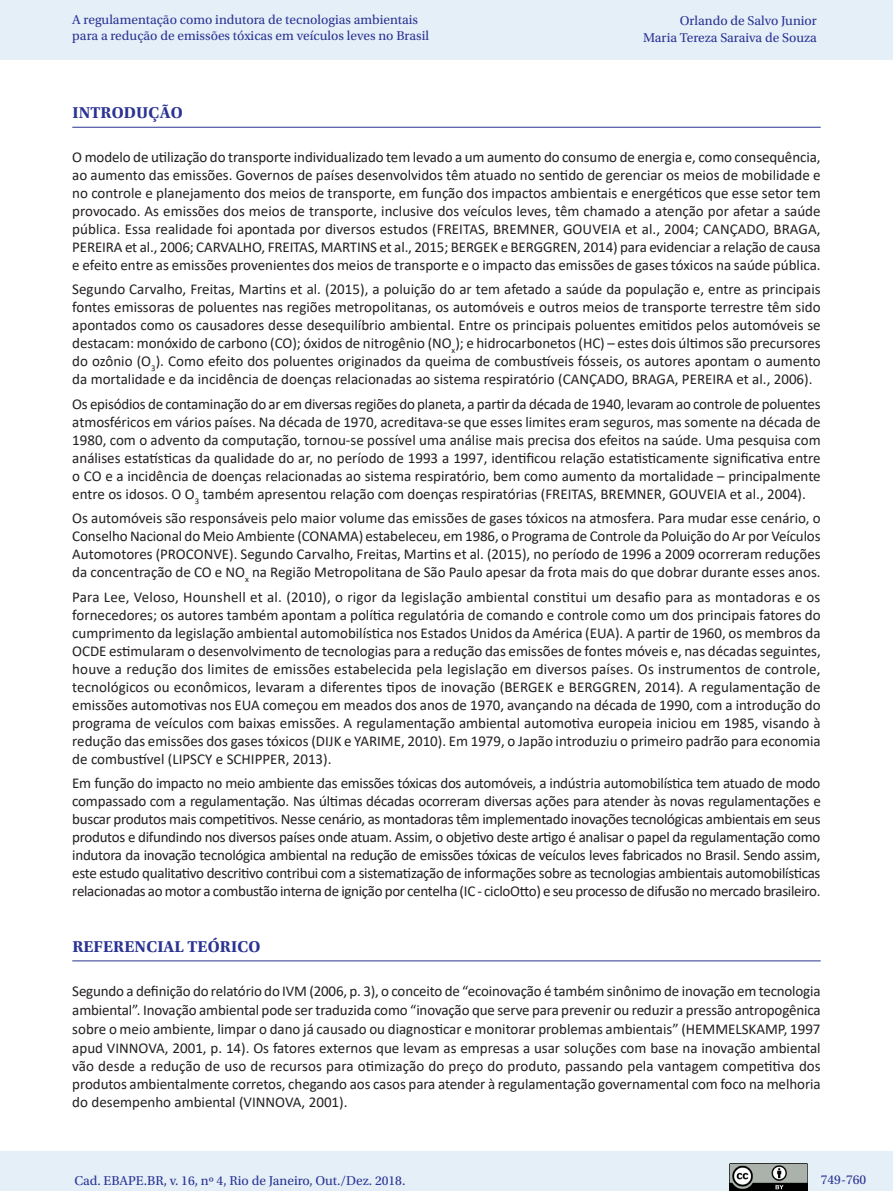
<style>
.page{position:relative;width:893px;height:1191px;background:#fff}
.page>*{position:absolute;margin:0;border:0;box-sizing:border-box;transform-origin:0 0}
._07_1_sub_1{font:700 16.5px "Utopia Std";letter-spacing:.01em;color:#2b3393}
._06_0_texto{font:15px/18px "Calibri";color:#231f20;text-align:justify}
.t1{font:13.5px/16.5px "Utopia Std";color:#2b3393}
</style>
<div class="page">
<div style="left:0;top:1151px;width:893px;height:40px;background:#e4eff8"></div>
<img style="left:730px;top:1163px;width:77px;height:27px">
<div style="left:0;top:0;width:893px;height:60px;background:#e4eff8"></div>
<hr style="left:72px;top:127px;width:749px;height:1px;background:#2b3393">
<hr style="left:72px;top:960px;width:749px;height:1px;background:#2b3393">
<p class="t1" style="left:72px;top:11px;width:358px">A regulamentação como indutora de tecnologias ambientais para a redução de emissões tóxicas em veículos leves no Brasil</p>
<p class="t1" style="left:643px;top:13px;width:175px;text-align:right">Orlando de Salvo Junior<br>Maria Tereza Saraiva de Souza</p>
<p class="_07_1_sub_1" style="left:72px;top:103px;width:112px">INTRODUÇÃO</p>
<p class="_06_0_texto" style="left:72px;top:147px;width:750px">O modelo de utilização do transporte individualizado tem levado a um aumento do consumo de energia e, como consequência, ao aumento das emissões. Governos de países desenvolvidos têm atuado no sentido de gerenciar os meios de mobilidade e no controle e planejamento dos meios de transporte, em função dos impactos ambientais e energéticos que esse setor tem provocado. As emissões dos meios de transporte, inclusive dos veículos leves, têm chamado a atenção por afetar a saúde pública. Essa realidade foi apontada por diversos estudos (FREITAS, BREMNER, GOUVEIA et al., 2004; CANÇADO, BRAGA, PEREIRA et al., 2006; CARVALHO, FREITAS, MARTINS et al., 2015; BERGEK e BERGGREN, 2014) para evidenciar a relação de causa e efeito entre as emissões provenientes dos meios de transporte e o impacto das emissões de gases tóxicos na saúde pública.</p>
<p class="_06_0_texto" style="left:72px;top:280px;width:750px">Segundo Carvalho, Freitas, Martins et al. (2015), a poluição do ar tem afetado a saúde da população e, entre as principais fontes emissoras de poluentes nas regiões metropolitanas, os automóveis e outros meios de transporte terrestre têm sido apontados como os causadores desse desequilíbrio ambiental. Entre os principais poluentes emitidos pelos automóveis se destacam: monóxido de carbono (CO); óxidos de nitrogênio (NO<sub>x</sub>); e hidrocarbonetos (HC) – estes dois últimos são precursores do ozônio (O<sub>3</sub>). Como efeito dos poluentes originados da queima de combustíveis fósseis, os autores apontam o aumento da mortalidade e da incidência de doenças relacionadas ao sistema respiratório (CANÇADO, BRAGA, PEREIRA et al., 2006).</p>
<p class="_06_0_texto" style="left:72px;top:394px;width:750px">Os episódios de contaminação do ar em diversas regiões do planeta, a partir da década de 1940, levaram ao controle de poluentes atmosféricos em vários países. Na década de 1970, acreditava-se que esses limites eram seguros, mas somente na década de 1980, com o advento da computação, tornou-se possível uma análise mais precisa dos efeitos na saúde. Uma pesquisa com análises estatísticas da qualidade do ar, no período de 1993 a 1997, identificou relação estatisticamente significativa entre o CO e a incidência de doenças relacionadas ao sistema respiratório, bem como aumento da mortalidade – principalmente entre os idosos. O O<sub>3</sub> também apresentou relação com doenças respiratórias (FREITAS, BREMNER, GOUVEIA et al., 2004).</p>
<p class="_06_0_texto" style="left:72px;top:509px;width:750px">Os automóveis são responsáveis pelo maior volume das emissões de gases tóxicos na atmosfera. Para mudar esse cenário, o Conselho Nacional do Meio Ambiente (CONAMA) estabeleceu, em 1986, o Programa de Controle da Poluição do Ar por Veículos Automotores (PROCONVE). Segundo Carvalho, Freitas, Martins et al. (2015), no período de 1996 a 2009 ocorreram reduções da concentração de CO e NO<sub>x</sub> na Região Metropolitana de São Paulo apesar da frota mais do que dobrar durante esses anos.</p>
<p class="_06_0_texto" style="left:72px;top:587px;width:750px">Para Lee, Veloso, Hounshell et al. (2010), o rigor da legislação ambiental constitui um desafio para as montadoras e os fornecedores; os autores também apontam a política regulatória de comando e controle como um dos principais fatores do cumprimento da legislação ambiental automobilística nos Estados Unidos da América (EUA). A partir de 1960, os membros da OCDE estimularam o desenvolvimento de tecnologias para a redução das emissões de fontes móveis e, nas décadas seguintes, houve a redução dos limites de emissões estabelecida pela legislação em diversos países. Os instrumentos de controle, tecnológicos ou econômicos, levaram a diferentes tipos de inovação (BERGEK e BERGGREN, 2014). A regulamentação de emissões automotivas nos EUA começou em meados dos anos de 1970, avançando na década de 1990, com a introdução do programa de veículos com baixas emissões. A regulamentação ambiental automotiva europeia iniciou em 1985, visando à redução das emissões dos gases tóxicos (DIJK e YARIME, 2010). Em 1979, o Japão introduziu o primeiro padrão para economia de combustível (LIPSCY e SCHIPPER, 2013).</p>
<p class="_06_0_texto" style="left:72px;top:773px;width:750px">Em função do impacto no meio ambiente das emissões tóxicas dos automóveis, a indústria automobilística tem atuado de modo compassado com a regulamentação. Nas últimas décadas ocorreram diversas ações para atender às novas regulamentações e buscar produtos mais competitivos. Nesse cenário, as montadoras têm implementado inovações tecnológicas ambientais em seus produtos e difundindo nos diversos países onde atuam. Assim, o objetivo deste artigo é analisar o papel da regulamentação como indutora da inovação tecnológica ambiental na redução de emissões tóxicas de veículos leves fabricados no Brasil. Sendo assim, este estudo qualitativo descritivo contribui com a sistematização de informações sobre as tecnologias ambientais automobilísticas relacionadas ao motor a combustão interna de ignição por centelha (IC - cicloOtto) e seu processo de difusão no mercado brasileiro.</p>
<p class="_07_1_sub_1" style="left:72px;top:937px;width:189px">REFERENCIAL TEÓRICO</p>
<p class="_06_0_texto" style="left:72px;top:981px;width:750px;line-height:18.5px">Segundo a definição do relatório do IVM (2006, p. 3), o conceito de “ecoinovação é também sinônimo de inovação em tecnologia ambiental”. Inovação ambiental pode ser traduzida como “inovação que serve para prevenir ou reduzir a pressão antropogênica sobre o meio ambiente, limpar o dano já causado ou diagnosticar e monitorar problemas ambientais” (HEMMELSKAMP, 1997 apud VINNOVA, 2001, p. 14). Os fatores externos que levam as empresas a usar soluções com base na inovação ambiental vão desde a redução de uso de recursos para otimização do preço do produto, passando pela vantagem competitiva dos produtos ambientalmente corretos, chegando aos casos para atender à regulamentação governamental com foco na melhoria do desempenho ambiental (VINNOVA, 2001).</p>
<p class="t1" style="left:74px;top:1172px;width:333px">Cad. EBAPE.BR, v. 16, nº 4, Rio de Janeiro, Out./Dez. 2018.</p>
<p class="t1" style="left:821px;top:1171px;width:47px">749-760</p>
</div>
